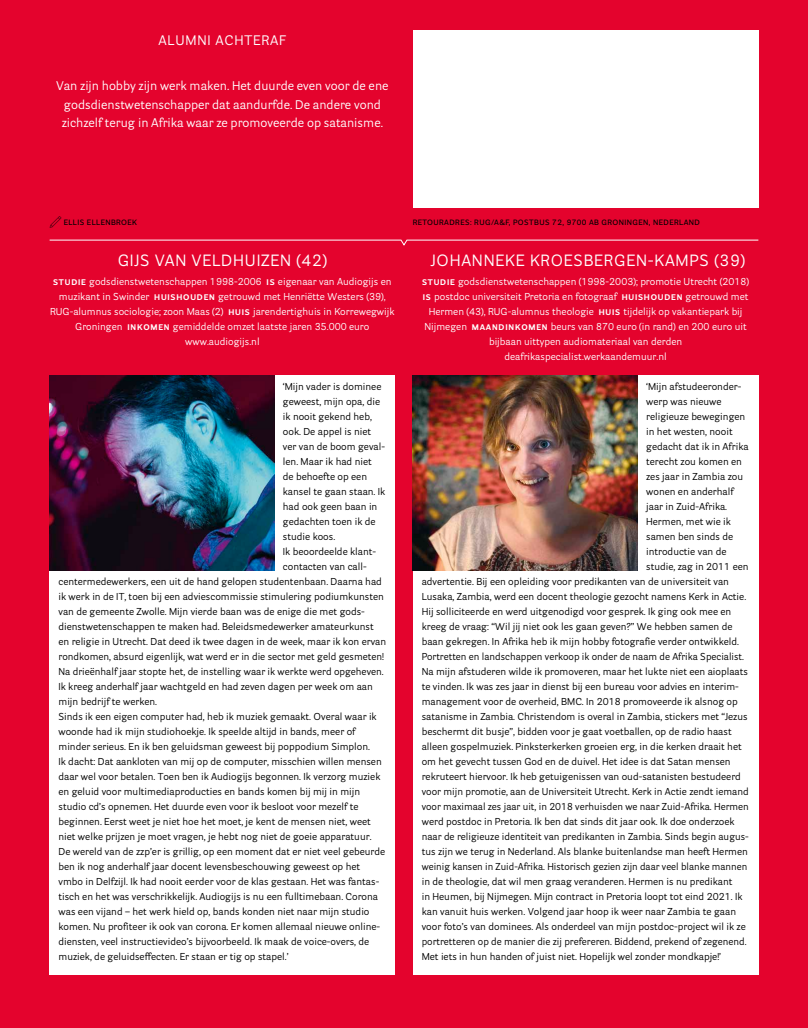
<style>
.page{position:relative;width:808px;height:1028px;background:#e4032d}
.page>*{position:absolute;margin:0;border:0;box-sizing:border-box;transform-origin:0 0}
.t1{font:16.25px "Parry Grotesque";letter-spacing:.05em;color:#fff}
.t2{font:13.75px "Parry Grotesque";letter-spacing:.06em;color:#fff}
.t3{font:12.5px/18.8px "Parry Grotesque";color:#fff;text-align:center}
.t4{font:10px "Parry Grotesque";color:#000}
.t5{font:10px/15px "Parry Grotesque";color:#fff;text-align:center}
.t6{font:600 7.5px "Parry Grotesque";letter-spacing:.06em;color:#000}
.s1{font-weight:700;font-size:8.12px}
</style>
<div class="page">
<div style="left:50px;top:375px;width:345px;height:599px;background:#fff"></div>
<div style="left:413px;top:375px;width:345px;height:599px;background:#fff"></div>
<img style="left:413px;top:375px;width:224px;height:195px">
<img style="left:50px;top:375px;width:224px;height:195px">
<svg style="left:49px;top:239px;width:710px;height:7px"></svg>
<svg style="left:50px;top:216px;width:12px;height:12px"></svg>
<div style="left:413px;top:30px;width:345px;height:177px;background:#fff"></div>
<h2 class="t2" style="left:159px;top:32px;width:129px">ALUMNI ACHTERAF</h2>
<p class="t3" style="left:56px;top:76px;width:334px">Van zijn hobby zijn werk maken. Het duurde even voor de ene godsdienstwetenschapper dat aandurfde. De andere vond zichzelf terug in Afrika waar ze promoveerde op satanisme.</p>
<p class="t6" style="left:64px;top:218px;width:75px">ELLIS ELLENBROEK</p>
<p class="t6" style="left:413px;top:218px;width:289px">RETOURADRES: RUG/A&amp;F, POSTBUS 72, 9700 AB GRONINGEN, NEDERLAND</p>
<h1 class="t1" style="left:118px;top:250px;width:211px">GIJS VAN VELDHUIZEN (42)</h1>
<p class="t5" style="left:50px;top:274px;width:346px"><span class="s1">STUDIE</span> godsdienstwetenschappen 1998-2006 <span class="s1">IS</span> eigenaar van Audiogijs en muzikant in Swinder <span class="s1">HUISHOUDEN</span> getrouwd met Henriëtte Westers (39), RUG-alumnus sociologie; zoon Maas (2) <span class="s1">HUIS</span> jarendertighuis in Korrewegwijk Groningen <span class="s1">INKOMEN</span> gemiddelde omzet laatste jaren 35.000 euro www.audiogijs.nl</p>
<p class="t4" style="left:283px;top:380px;width:100px">‘Mijn vader is dominee</p>
<p class="t4" style="left:283px;top:395px;width:99px">geweest, mijn opa, die</p>
<p class="t4" style="left:283px;top:410px;width:90px">ik nooit gekend heb,</p>
<p class="t4" style="left:283px;top:425px;width:90px">ook. De appel is niet</p>
<p class="t4" style="left:283px;top:440px;width:104px">ver van de boom geval-</p>
<p class="t4" style="left:283px;top:455px;width:90px">len. Maar ik had niet</p>
<p class="t4" style="left:283px;top:470px;width:86px">de behoefte op een</p>
<p class="t4" style="left:283px;top:485px;width:104px">kansel te gaan staan. Ik</p>
<p class="t4" style="left:283px;top:500px;width:96px">had ook geen baan in</p>
<p class="t4" style="left:283px;top:515px;width:94px">gedachten toen ik de</p>
<p class="t4" style="left:283px;top:530px;width:54px">studie koos.</p>
<p class="t4" style="left:283px;top:545px;width:95px">Ik beoordeelde klant-</p>
<p class="t4" style="left:283px;top:560px;width:85px">contacten van call-</p>
<p class="t4" style="left:58px;top:575px;width:325px">centermedewerkers, een uit de hand gelopen studentenbaan. Daarna had</p>
<p class="t4" style="left:58px;top:590px;width:327px">ik werk in de IT, toen bij een adviescommissie stimulering podiumkunsten</p>
<p class="t4" style="left:58px;top:605px;width:308px">van de gemeente Zwolle. Mijn vierde baan was de enige die met gods-</p>
<p class="t4" style="left:58px;top:620px;width:317px">dienstwetenschappen te maken had. Beleidsmedewerker amateurkunst</p>
<p class="t4" style="left:58px;top:635px;width:329px">en religie in Utrecht. Dat deed ik twee dagen in de week, maar ik kon ervan</p>
<p class="t4" style="left:58px;top:650px;width:327px">rondkomen, absurd eigenlijk, wat werd er in die sector met geld gesmeten!</p>
<p class="t4" style="left:58px;top:665px;width:327px">Na drieënhalf jaar stopte het, de instelling waar ik werkte werd opgeheven.</p>
<p class="t4" style="left:58px;top:680px;width:316px">Ik kreeg anderhalf jaar wachtgeld en had zeven dagen per week om aan</p>
<p class="t4" style="left:58px;top:695px;width:100px">mijn bedrijf te werken.</p>
<p class="t4" style="left:58px;top:710px;width:320px">Sinds ik een eigen computer had, heb ik muziek gemaakt. Overal waar ik</p>
<p class="t4" style="left:58px;top:725px;width:298px">woonde had ik mijn studiohoekje. Ik speelde altijd in bands, meer of</p>
<p class="t4" style="left:58px;top:740px;width:313px">minder serieus. En ik ben geluidsman geweest bij poppodium Simplon.</p>
<p class="t4" style="left:58px;top:755px;width:325px">Ik dacht: Dat aankloten van mij op de computer, misschien willen mensen</p>
<p class="t4" style="left:58px;top:770px;width:323px">daar wel voor betalen. Toen ben ik Audiogijs begonnen. Ik verzorg muziek</p>
<p class="t4" style="left:58px;top:785px;width:303px">en geluid voor multimediaproducties en bands komen bij mij in mijn</p>
<p class="t4" style="left:58px;top:800px;width:301px">studio cd’s opnemen. Het duurde even voor ik besloot voor mezelf te</p>
<p class="t4" style="left:58px;top:815px;width:314px">beginnen. Eerst weet je niet hoe het moet, je kent de mensen niet, weet</p>
<p class="t4" style="left:58px;top:830px;width:315px">niet welke prijzen je moet vragen, je hebt nog niet de goeie apparatuur.</p>
<p class="t4" style="left:58px;top:845px;width:328px">De wereld van de zzp’er is grillig, op een moment dat er niet veel gebeurde</p>
<p class="t4" style="left:58px;top:860px;width:303px">ben ik nog anderhalf jaar docent levensbeschouwing geweest op het</p>
<p class="t4" style="left:58px;top:875px;width:322px">vmbo in Delfzijl. Ik had nooit eerder voor de klas gestaan. Het was fantas-</p>
<p class="t4" style="left:58px;top:890px;width:321px">tisch en het was verschrikkelijk. Audiogijs is nu een fulltimebaan. Corona</p>
<p class="t4" style="left:58px;top:905px;width:312px">was een vijand – het werk hield op, bands konden niet naar mijn studio</p>
<p class="t4" style="left:58px;top:920px;width:323px">komen. Nu profiteer ik ook van corona. Er komen allemaal nieuwe online-</p>
<p class="t4" style="left:58px;top:935px;width:312px">diensten, veel instructievideo’s bijvoorbeeld. Ik maak de voice-overs, de</p>
<p class="t4" style="left:58px;top:950px;width:232px">muziek, de geluidseffecten. Er staan er tig op stapel.’</p>
<h1 class="t1" style="left:431px;top:250px;width:316px">JOHANNEKE KROESBERGEN-KAMPS (39)</h1>
<p class="t5" style="left:422px;top:274px;width:328px"><span class="s1">STUDIE</span> godsdienstwetenschappen (1998-2003); promotie Utrecht (2018)<br><span class="s1">IS</span> postdoc universiteit Pretoria en fotograaf <span class="s1">HUISHOUDEN</span> getrouwd met Hermen (43), RUG-alumnus theologie <span class="s1">HUIS</span> tijdelijk op vakantiepark bij Nijmegen <span class="s1">MAANDINKOMEN</span> beurs van 870 euro (in rand) en 200 euro uit bijbaan uittypen audiomateriaal van derden deafrikaspecialist.werkaandemuur.nl</p>
<p class="t4" style="left:646px;top:380px;width:97px">‘Mijn afstudeeronder-</p>
<p class="t4" style="left:646px;top:395px;width:77px">werp was nieuwe</p>
<p class="t4" style="left:646px;top:410px;width:101px">religieuze bewegingen</p>
<p class="t4" style="left:646px;top:425px;width:88px">in het westen, nooit</p>
<p class="t4" style="left:646px;top:440px;width:104px">gedacht dat ik in Afrika</p>
<p class="t4" style="left:646px;top:455px;width:97px">terecht zou komen en</p>
<p class="t4" style="left:646px;top:470px;width:99px">zes jaar in Zambia zou</p>
<p class="t4" style="left:646px;top:485px;width:89px">wonen en anderhalf</p>
<p class="t4" style="left:646px;top:500px;width:83px">jaar in Zuid-Afrika.</p>
<p class="t4" style="left:646px;top:515px;width:86px">Hermen, met wie ik</p>
<p class="t4" style="left:646px;top:530px;width:89px">samen ben sinds de</p>
<p class="t4" style="left:646px;top:545px;width:82px">introductie van de</p>
<p class="t4" style="left:646px;top:560px;width:104px">studie, zag in 2011 een</p>
<p class="t4" style="left:422px;top:575px;width:309px">advertentie. Bij een opleiding voor predikanten van de universiteit van</p>
<p class="t4" style="left:422px;top:590px;width:326px">Lusaka, Zambia, werd een docent theologie gezocht namens Kerk in Actie.</p>
<p class="t4" style="left:422px;top:605px;width:311px">Hij solliciteerde en werd uitgenodigd voor gesprek. Ik ging ook mee en</p>
<p class="t4" style="left:422px;top:620px;width:312px">kreeg de vraag: “Wil jij niet ook les gaan geven?” We hebben samen de</p>
<p class="t4" style="left:422px;top:635px;width:319px">baan gekregen. In Afrika heb ik mijn hobby fotografie verder ontwikkeld.</p>
<p class="t4" style="left:422px;top:650px;width:324px">Portretten en landschappen verkoop ik onder de naam de Afrika Specialist.</p>
<p class="t4" style="left:422px;top:665px;width:328px">Na mijn afstuderen wilde ik promoveren, maar het lukte niet een aioplaats</p>
<p class="t4" style="left:422px;top:680px;width:319px">te vinden. Ik was zes jaar in dienst bij een bureau voor advies en interim-</p>
<p class="t4" style="left:422px;top:695px;width:318px">management voor de overheid, BMC. In 2018 promoveerde ik alsnog op</p>
<p class="t4" style="left:422px;top:710px;width:327px">satanisme in Zambia. Christendom is overal in Zambia, stickers met “Jezus</p>
<p class="t4" style="left:422px;top:725px;width:311px">beschermt dit busje”, bidden voor je gaat voetballen, op de radio haast</p>
<p class="t4" style="left:422px;top:740px;width:322px">alleen gospelmuziek. Pinksterkerken groeien erg, in die kerken draait het</p>
<p class="t4" style="left:422px;top:755px;width:310px">om het gevecht tussen God en de duivel. Het idee is dat Satan mensen</p>
<p class="t4" style="left:422px;top:770px;width:321px">rekruteert hiervoor. Ik heb getuigenissen van oud-satanisten bestudeerd</p>
<p class="t4" style="left:422px;top:785px;width:328px">voor mijn promotie, aan de Universiteit Utrecht. Kerk in Actie zendt iemand</p>
<p class="t4" style="left:422px;top:800px;width:329px">voor maximaal zes jaar uit, in 2018 verhuisden we naar Zuid-Afrika. Hermen</p>
<p class="t4" style="left:422px;top:815px;width:314px">werd postdoc in Pretoria. Ik ben dat sinds dit jaar ook. Ik doe onderzoek</p>
<p class="t4" style="left:422px;top:830px;width:329px">naar de religieuze identiteit van predikanten in Zambia. Sinds begin augus-</p>
<p class="t4" style="left:422px;top:845px;width:328px">tus zijn we terug in Nederland. Als blanke buitenlandse man heeft Hermen</p>
<p class="t4" style="left:422px;top:860px;width:327px">weinig kansen in Zuid-Afrika. Historisch gezien zijn daar veel blanke mannen</p>
<p class="t4" style="left:422px;top:875px;width:312px">in de theologie, dat wil men graag veranderen. Hermen is nu predikant</p>
<p class="t4" style="left:422px;top:890px;width:322px">in Heumen, bij Nijmegen. Mijn contract in Pretoria loopt tot eind 2021. Ik</p>
<p class="t4" style="left:422px;top:905px;width:316px">kan vanuit huis werken. Volgend jaar hoop ik weer naar Zambia te gaan</p>
<p class="t4" style="left:422px;top:920px;width:326px">voor foto’s van dominees. Als onderdeel van mijn postdoc-project wil ik ze</p>
<p class="t4" style="left:422px;top:935px;width:326px">portretteren op de manier die zij prefereren. Biddend, prekend of zegenend.</p>
<p class="t4" style="left:422px;top:950px;width:301px">Met iets in hun handen of juist niet. Hopelijk wel zonder mondkapje!’</p>
</div>
